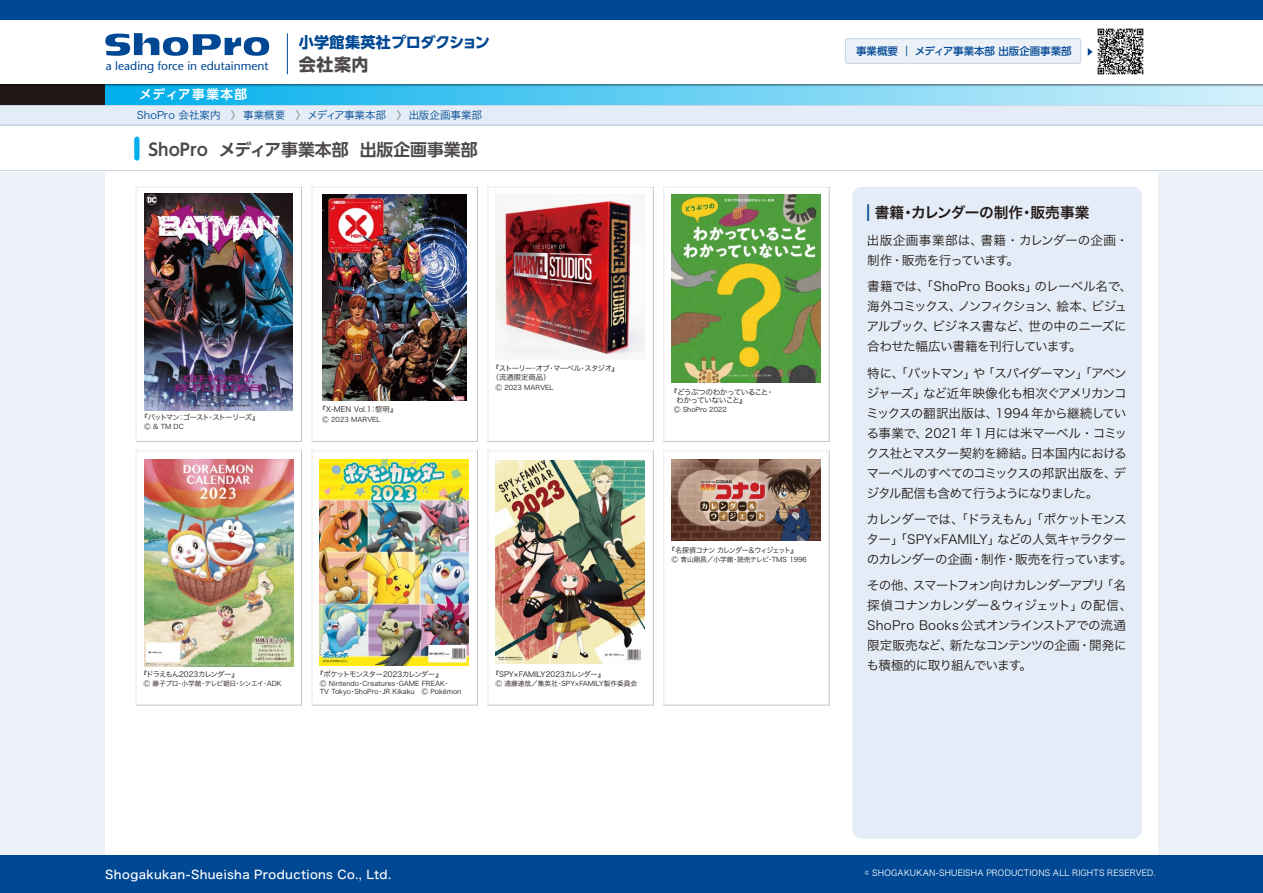
<style>
.page{position:relative;width:1263px;height:893px;background:#ecf1f8}
.page>*{position:absolute;margin:0;border:0;box-sizing:border-box;transform-origin:0 0}
.t1{font:700 17.1px "UD Shin Go Pro";color:#4c4948}
.t2{font:700 16.8px "UD Shin Go Pro De";color:#4c4948}
.t3{font:700 15.15px "UD Shin Go Pro";letter-spacing:-.01em;color:#004894}
.t4{font:14.7px "Hira Kaku Pro W6";letter-spacing:-.02em;color:#221815}
.t5{font:12.6px/20px "Hira Kaku Pro W3";letter-spacing:-.055em;color:#221815}
.t6{font:12.6px/20px "Hira Kaku Pro W3";color:#221815}
.t7{font:700 12.6px "UD Shin Go Pro De";letter-spacing:.11em;color:#fff}
.t8{font:12px "Hira Kaku Std W5";letter-spacing:.03em;color:#fff}
.t9{font:12px "Stone Sans";color:#004894}
.t10{font:10.5px "Hira Kaku Pro W3";color:#004894}
.t11{font:500 10.5px "UD Shin Go Pro";color:#004894}
.t12{font:8.4px "Hira Kaku Std W3";letter-spacing:.025em;color:#fff}
.t13{font:7.8px/7.8px "Hira Kaku Pro W3";letter-spacing:-.09em;color:#221815}
.t14{font:7.35px "Hira Kaku Pro W3";letter-spacing:-.09em;color:#221815}
.t15{font:7.35px/9px "Hira Kaku Pro W3";letter-spacing:-.07em;color:#221815}
.t16{font:7.35px "Hira Kaku Pro W3";color:#221815}
.t17{font:7.35px "Hira Kaku Pro W3";letter-spacing:-.115em;color:#221815}
.t18{font:7.35px "Hira Kaku Pro W3";letter-spacing:-.13em;color:#221815}
.t19{font:6.75px/7.8px "Hira Kaku Pro W3";color:#221815}
.t20{font:6.75px "Hira Kaku Pro W3";letter-spacing:-.05em;color:#221815}
.s1{color:#727171}
.s2{font-size:22.05px;color:#004894}
</style>
<div class="page">
<div style="left:105px;top:0;width:1053px;height:893px;background:#fff"></div>
<div style="left:0;top:0;width:1263px;height:171px;background:#fff"></div>
<div style="left:0;top:105px;width:1263px;height:21px;background:#e4edf7"></div>
<hr style="left:0;top:105px;width:1263px;height:1px;background:#cad7e7">
<hr style="left:0;top:125px;width:1263px;height:1px;background:#cad7e7">
<div style="left:852px;top:187px;width:290px;height:652px;background:#e4edf7;border-radius:9px"></div>
<div style="left:134px;top:139px;width:6px;height:19px;background:#00afec"></div>
<div style="left:0;top:84px;width:105px;height:21px;background:#221714"></div>
<div style="left:105px;top:84px;width:1158px;height:21px;background:linear-gradient(to right,#00aeeb,#d4f1fb)"></div>
<img style="left:0;top:84px;width:1263px;height:4px">
<img style="left:1097px;top:28px;width:47px;height:47px">
<div style="left:845px;top:39px;width:236px;height:24px;background:#ecf1f8;border-radius:2px"></div>
<div style="left:845px;top:38px;width:236px;height:26px;border:1px solid #cad7e7;border-radius:2px"></div>
<svg style="left:1088px;top:48px;width:4px;height:8px"></svg>
<img style="left:144px;top:194px;width:148px;height:216px">
<img style="left:322px;top:194px;width:144px;height:207px">
<img style="left:144px;top:459px;width:149px;height:207px">
<img style="left:495px;top:460px;width:149px;height:204px">
<img style="left:672px;top:460px;width:148px;height:81px">
<img style="left:320px;top:459px;width:149px;height:207px">
<img style="left:672px;top:195px;width:148px;height:187px">
<img style="left:495px;top:200px;width:149px;height:157px">
<hr style="left:136px;top:187px;width:166px;height:1px;background:#ebebeb">
<hr style="left:136px;top:187px;width:1px;height:255px;background:#ebebeb">
<hr style="left:136px;top:441px;width:166px;height:1px;background:#c8c8c8">
<hr style="left:301px;top:187px;width:1px;height:255px;background:#c8c8c8">
<hr style="left:312px;top:187px;width:165px;height:1px;background:#ebebeb">
<hr style="left:311px;top:187px;width:1px;height:255px;background:#ebebeb">
<hr style="left:312px;top:441px;width:165px;height:1px;background:#c8c8c8">
<hr style="left:477px;top:187px;width:1px;height:255px;background:#c8c8c8">
<hr style="left:487px;top:187px;width:166px;height:1px;background:#ebebeb">
<hr style="left:487px;top:187px;width:1px;height:255px;background:#ebebeb">
<hr style="left:487px;top:441px;width:166px;height:1px;background:#c8c8c8">
<hr style="left:653px;top:187px;width:1px;height:255px;background:#c8c8c8">
<hr style="left:663px;top:187px;width:166px;height:1px;background:#ebebeb">
<hr style="left:663px;top:187px;width:1px;height:255px;background:#ebebeb">
<hr style="left:663px;top:441px;width:166px;height:1px;background:#c8c8c8">
<hr style="left:829px;top:187px;width:1px;height:255px;background:#c8c8c8">
<hr style="left:136px;top:450px;width:166px;height:1px;background:#ebebeb">
<hr style="left:136px;top:450px;width:1px;height:255px;background:#ebebeb">
<hr style="left:136px;top:705px;width:166px;height:1px;background:#c8c8c8">
<hr style="left:301px;top:450px;width:1px;height:255px;background:#c8c8c8">
<hr style="left:312px;top:450px;width:165px;height:1px;background:#ebebeb">
<hr style="left:311px;top:450px;width:1px;height:255px;background:#ebebeb">
<hr style="left:312px;top:705px;width:165px;height:1px;background:#c8c8c8">
<hr style="left:477px;top:450px;width:1px;height:255px;background:#c8c8c8">
<hr style="left:487px;top:450px;width:166px;height:1px;background:#ebebeb">
<hr style="left:487px;top:450px;width:1px;height:255px;background:#ebebeb">
<hr style="left:487px;top:705px;width:166px;height:1px;background:#c8c8c8">
<hr style="left:653px;top:450px;width:1px;height:255px;background:#c8c8c8">
<hr style="left:663px;top:450px;width:166px;height:1px;background:#ebebeb">
<hr style="left:663px;top:450px;width:1px;height:255px;background:#ebebeb">
<hr style="left:663px;top:705px;width:166px;height:1px;background:#c8c8c8">
<hr style="left:829px;top:450px;width:1px;height:255px;background:#c8c8c8">
<div style="left:0;top:856px;width:1263px;height:37px;background:#004894"></div>
<svg style="left:105px;top:33px;width:164px;height:23px"></svg>
<hr style="left:287px;top:34px;width:1px;height:40px;background:#004894">
<div style="left:0;top:0;width:1263px;height:19px;background:#004894"></div>
<hr style="left:0;top:170px;width:1263px;height:1px;background:#cad7e7">
<p class="t9" style="left:106px;top:59px;width:164px">a leading force in edutainment</p>
<p class="t7" style="left:139px;top:84px;width:110px">メディア事業本部</p>
<p class="t3" style="left:299px;top:30px;width:193px">小学館集英社プロダクション</p>
<h1 class="t1" style="left:299px;top:50px;width:71px">会社案内</h1>
<p class="t10" style="left:137px;top:106px;width:347px">ShoPro 会社案内 <span class="s1">〉</span> 事業概要 <span class="s1">〉</span> メディア事業本部 <span class="s1">〉</span> 出版企画事業部</p>
<h2 class="t2" style="left:148px;top:136px;width:331px">ShoPro メディア事業本部 出版企画事業部</h2>
<p class="t18" style="left:140px;top:410px;width:121px">『バットマン：ゴースト・ストーリーズ』</p>
<p class="t19" style="left:144px;top:422px;width:41px">Ⓒ &amp; TM DC</p>
<p class="t14" style="left:319px;top:403px;width:80px">『X-MEN Vol.1：黎明』</p>
<p class="t19" style="left:322px;top:415px;width:60px">Ⓒ 2023 MARVEL</p>
<p class="t15" style="left:492px;top:363px;width:129px">『ストーリー・オブ・マーベル・スタジオ』（流通限定商品）</p>
<p class="t19" style="left:495px;top:383px;width:60px">Ⓒ 2023 MARVEL</p>
<p class="t13" style="left:676px;top:388px;width:99px;text-indent:-6px">『どうぶつのわかっていること・わかっていないこと』</p>
<p class="t19" style="left:674px;top:405px;width:55px">Ⓒ ShoPro 2022</p>
<p class="t17" style="left:668px;top:543px;width:131px">『名探偵コナン カレンダー＆ウィジェット』</p>
<p class="t19" style="left:672px;top:555px;width:137px">Ⓒ 青山剛昌／小学館・読売テレビ・TMS 1996</p>
<p class="t14" style="left:140px;top:667px;width:101px">『ドラえもん2023カレンダー』</p>
<p class="t20" style="left:143px;top:678px;width:140px">Ⓒ 藤子プロ・小学館・テレビ朝日・シンエイ・ADK</p>
<p class="t14" style="left:316px;top:667px;width:128px">『ポケットモンスター2023カレンダー』</p>
<p class="t19" style="left:320px;top:679px;width:143px">Ⓒ Nintendo・Creatures・GAME FREAK・<br>TV Tokyo・ShoPro・JR Kikaku　Ⓒ Pokémon</p>
<p class="t16" style="left:492px;top:667px;width:115px">『SPY×FAMILY2023カレンダー』</p>
<p class="t19" style="left:495px;top:679px;width:143px">Ⓒ 遠藤達哉／集英社・SPY×FAMILY製作委員会</p>
<p class="t11" style="left:856px;top:42px;width:217px">事業概要 ｜ メディア事業本部 出版企画事業部</p>
<p class="t4" style="left:867px;top:199px;width:224px"><span class="s2">■</span> 書籍・カレンダーの制作・販売事業</p>
<p class="t6" style="left:867px;top:229px;width:263px">出版企画事業部は、書籍・カレンダーの企画・制作・販売を行っています。</p>
<p class="t5" style="left:866px;top:276px;width:267px">書籍では、「ShoPro Books」のレーベル名で、海外コミックス、ノンフィクション、絵本、ビジュアルブック、ビジネス書など、世の中のニーズに合わせた幅広い書籍を刊行しています。</p>
<p class="t5" style="left:866px;top:362px;width:262px;text-align:justify">特に、「バットマン」や「スパイダーマン」「アベンジャーズ」など近年映像化も相次ぐアメリカンコミックスの翻訳出版は、1994 年から継続している事業で、2021 年 1月には米マーベル・コミックス社とマスター契約を締結。日本国内におけるマーベルのすべてのコミックスの邦訳出版を、デジタル配信も含めて行うようになりました。</p>
<p class="t5" style="left:867px;top:508px;width:267px">カレンダーでは、「ドラえもん」「ポケットモンスター」「SPY×FAMILY」などの人気キャラクターのカレンダーの企画・制作・販売を行っています。</p>
<p class="t5" style="left:867px;top:575px;width:267px">その他、スマートフォン向けカレンダーアプリ「名探偵コナンカレンダー＆ウィジェット」の配信、<br>ShoPro Books公式オンラインストアでの流通限定販売など、新たなコンテンツの企画・開発にも積極的に取り組んでいます。</p>
<p class="t8" style="left:105px;top:865px;width:287px">Shogakukan-Shueisha Productions Co., Ltd.</p>
<p class="t12" style="left:865px;top:867px;width:292px">© SHOGAKUKAN-SHUEISHA PRODUCTIONS ALL RIGHTS RESERVED.</p>
</div>
